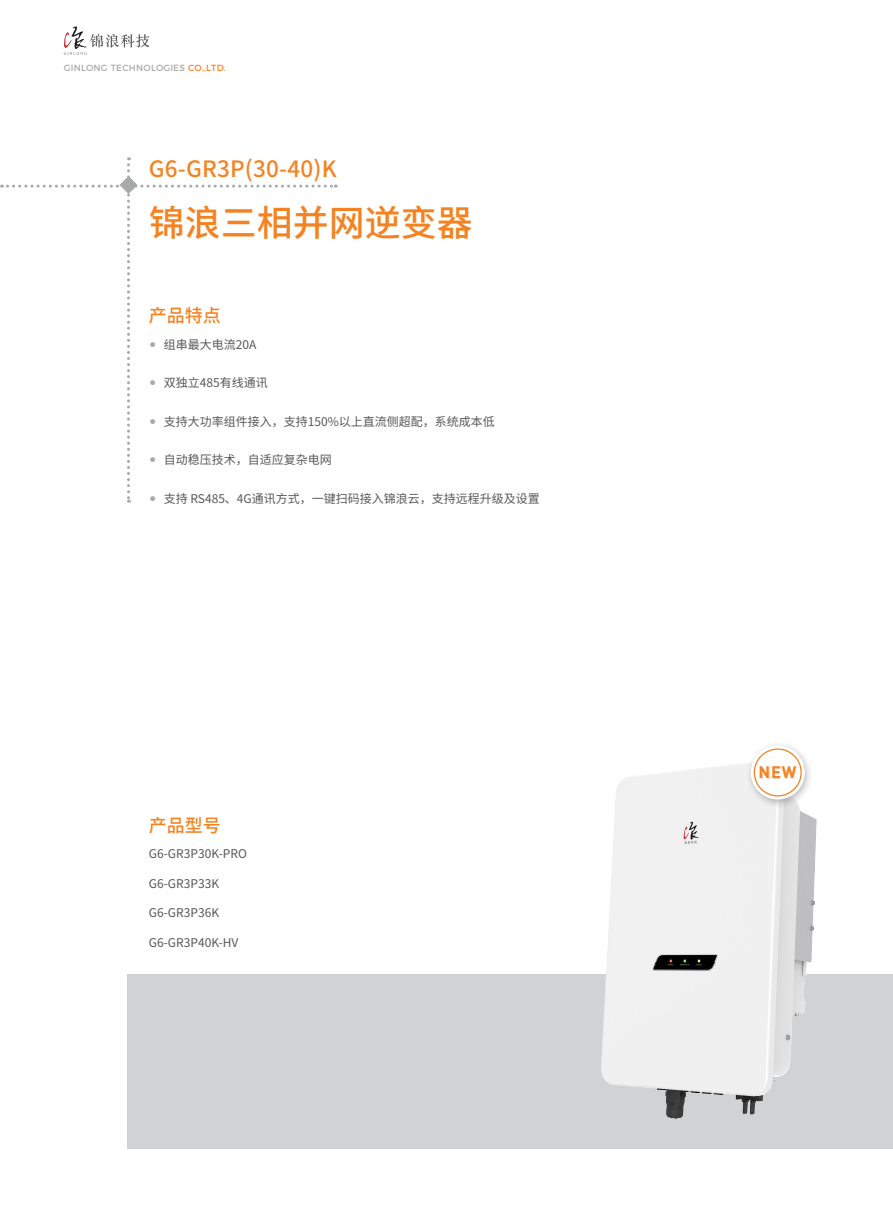
<style>
.page{position:relative;width:893px;height:1212px;background:#fff}
.page>*{position:absolute;margin:0;border:0;box-sizing:border-box;transform-origin:0 0}
.t1{font:500 36px "Source Han Sans SC";color:#f58220}
.t2{font:500 22.5px "Source Han Sans SC";letter-spacing:.01em;color:#f58220}
.t3{font:500 18px "Source Han Sans SC";color:#f58220}
.t4{font:700 16.5px "DIN Pro";color:#f58220}
.t5{font:12px "Source Han Sans SC";color:#57585a}
.t6{font:9px "Montserrat";letter-spacing:.025em;color:#a8a9ad}
.s1{color:#f58220}
.s2{color:#a8a9ad}
</style>
<div class="page">
<div style="left:128px;top:974px;width:765px;height:174px;background:#d1d2d4"></div>
<svg style="left:64px;top:27px;width:85px;height:28px"></svg>
<img style="left:601px;top:764px;width:215px;height:354px">
<div style="left:745px;top:741px;width:68px;height:66px;background:#231f20;opacity:.3"></div>
<svg style="left:751px;top:745px;width:54px;height:54px"></svg>
<div style="left:754px;top:749px;width:47px;height:47px;background:#fff;border-radius:50%"></div>
<div style="left:754px;top:748px;width:48px;height:48px;border:1px solid #f58220;border-radius:50%"></div>
<svg style="left:1px;top:157px;width:335px;height:346px"></svg>
<p class="t6" style="left:64px;top:61px;width:163px">GINLONG TECHNOLOGIES <span class="s1">CO.,LTD.</span></p>
<h2 class="t2" style="left:149px;top:156px;width:189px">G6-GR3P(30-40)K</h2>
<h1 class="t1" style="left:149px;top:202px;width:325px">锦浪三相并网逆变器</h1>
<h3 class="t3" style="left:149px;top:305px;width:73px">产品特点</h3>
<p class="t5" style="left:149px;top:337px;width:109px"><span class="s2">•</span> 组串最大电流20A</p>
<p class="t5" style="left:149px;top:376px;width:120px"><span class="s2">•</span> 双独立485有线通讯</p>
<p class="t5" style="left:149px;top:414px;width:347px"><span class="s2">•</span> 支持大功率组件接入，支持150%以上直流侧超配，系统成本低</p>
<p class="t5" style="left:149px;top:453px;width:184px"><span class="s2">•</span> 自动稳压技术，自适应复杂电网</p>
<p class="t5" style="left:149px;top:492px;width:393px"><span class="s2">•</span> 支持 RS485、4G通讯方式，一键扫码接入锦浪云，支持远程升级及设置</p>
<h3 class="t3" style="left:149px;top:815px;width:73px">产品型号</h3>
<p class="t5" style="left:149px;top:847px;width:100px">G6-GR3P30K-PRO</p>
<p class="t5" style="left:149px;top:877px;width:72px">G6-GR3P33K</p>
<p class="t5" style="left:149px;top:906px;width:72px">G6-GR3P36K</p>
<p class="t5" style="left:149px;top:936px;width:91px">G6-GR3P40K-HV</p>
<h3 class="t4" style="left:759px;top:761px;width:39px">NEW</h3>
</div>
